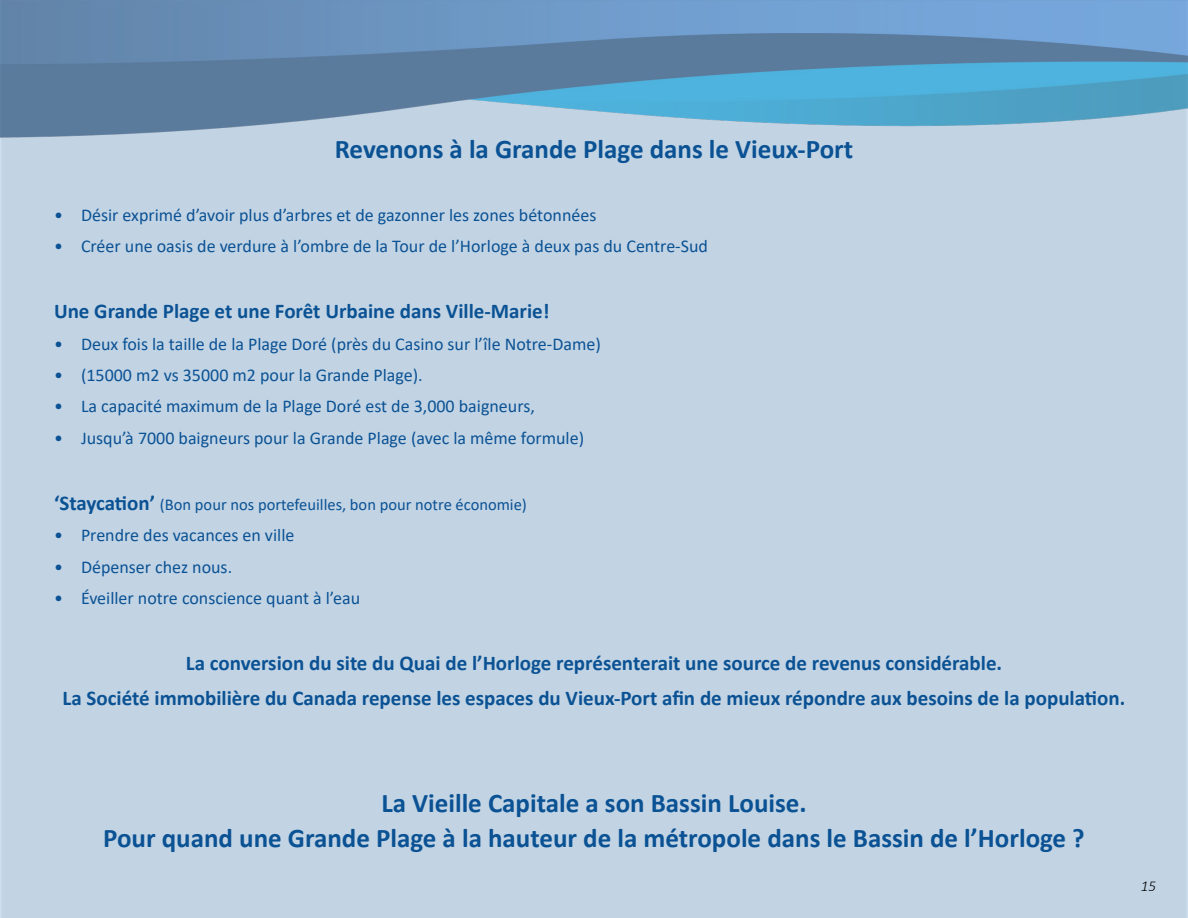
<style>
.page{position:relative;width:1188px;height:918px;background:#fff}
.page>*{position:absolute;margin:0;border:0;box-sizing:border-box;transform-origin:0 0}
.t1{font:700 27px/35.1px "Calibri";color:#0b5294;text-align:center}
.t2{font:700 21px/34.7px "Calibri";color:#0b5294;text-align:center}
.t3{font:18px/31.5px "Calibri";color:#0b5294}
.t4{font:16.5px "Calibri";color:#0b5294}
.t5{font:italic 300 15px "Calibri";color:#000}
.s1{font-weight:400;font-size:16.5px}
</style>
<div class="page">
<div style="left:0;top:138px;width:1188px;height:780px;background:#c2d4e4"></div>
<img style="left:0;top:0;width:1188px;height:138px">
<p class="t3" style="left:54px;top:198px;width:10px">•</p>
<p class="t3" style="left:54px;top:230px;width:10px">•</p>
<h1 class="t1" style="left:335px;top:131px;width:520px">Revenons laà Grande Plage dans le Vieux-Port</h1>
<p class="t3" style="left:81px;top:198px;width:517px">Désir exprimé ’d avoir plus ’d arbres et de gazonner les zones bétonnées</p>
<p class="t3" style="left:81px;top:230px;width:629px">Créer une oasis de verdure ’là ombre de la Tour de ’l Horloge à deux pas du Centre-Sud</p>
<p class="t2" style="left:54px;top:294px;width:497px">Une Grande Plage et une Forêt Urbaine dans Ville-Marie!</p>
<p class="t3" style="left:81px;top:327px;width:521px">Deux fois la taille de la Plage Doré (près du Casino sur ’l île Notre-Dame(</p>
<p class="t3" style="left:54px;top:327px;width:10px">•</p>
<p class="t3" style="left:81px;top:359px;width:455px;text-indent:-27px">• (15000 m2 vs 35000 m2 pour la Grande Plage .(<br>La capacité maximum de la Plage Doré est de 3,000 baigneurs,</p>
<p class="t3" style="left:54px;top:390px;width:10px">•</p>
<p class="t3" style="left:54px;top:422px;width:10px">•</p>
<p class="t3" style="left:81px;top:422px;width:505px">Jusqu à’ 7000 baigneurs pour la Grande Plage (avec la même formule(</p>
<p class="t2" style="left:54px;top:485px;width:112px">‘Staycation’ <span class="s1">(</span></p>
<p class="t3" style="left:81px;top:519px;width:215px">Prendre des vacances en ville</p>
<p class="t4" style="left:165px;top:493px;width:364px">Bon pour nos portefeuilles, bon pour notre économie(</p>
<p class="t3" style="left:54px;top:519px;width:10px">•</p>
<p class="t3" style="left:54px;top:551px;width:10px">•</p>
<p class="t3" style="left:54px;top:582px;width:10px">•</p>
<p class="t3" style="left:81px;top:551px;width:153px">Dépenser chez nous.</p>
<p class="t3" style="left:81px;top:582px;width:281px">Éveiller notre conscience quant ’là eau</p>
<p class="t2" style="left:63px;top:646px;width:1064px">La conversion du site du Quai de ’l Horloge représenterait une source de revenus considérable.<br>La Société immobilière du Canada repense les espaces du Vieux-Port afin de mieux répondre aux besoins de la population.</p>
<h1 class="t1" style="left:103px;top:785px;width:983px">La Vieille Capitale a son Bassin Louise.<br>Pour quand une Grande Plage laà hauteur de la métropole dans le Bassin de ’l Horloge ?</h1>
<p class="t5" style="left:1141px;top:876px;width:17px">15</p>
</div>
